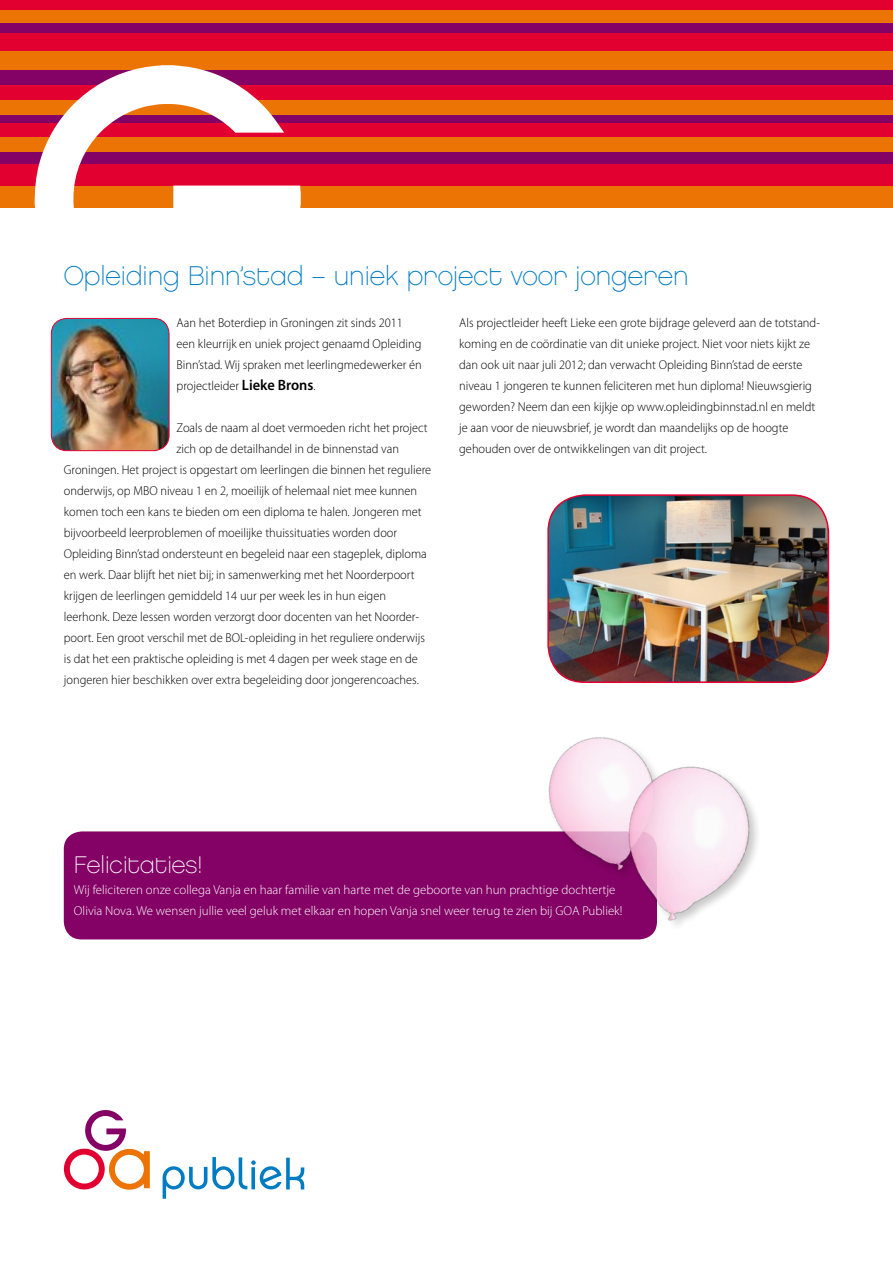
<style>
.page{position:relative;width:893px;height:1263px;background:#fff}
.page>*{position:absolute;margin:0;border:0;box-sizing:border-box;transform-origin:0 0}
.t1{font:27px "Chalet Paris Nineteen Eighty";color:#007cc2}
.t2{font:24px "Chalet Paris Nineteen Eighty";color:#fff}
.t3{font:300 12.9px/21px "Myriad Pro";color:#000;scale:.96 1}
.t4{font:300 12.9px/21px "Myriad Pro";color:#fff}
.s1{font-weight:600;font-size:15px}
</style>
<div class="page">
<div style="left:0;top:152px;width:893px;height:14px;background:#840265"></div>
<div style="left:0;top:164px;width:893px;height:22px;background:#e20031"></div>
<div style="left:0;top:186px;width:893px;height:21px;background:#ec7405"></div>
<div style="left:0;top:114px;width:893px;height:10px;background:#840265"></div>
<div style="left:0;top:123px;width:893px;height:14px;background:#e20031"></div>
<div style="left:0;top:137px;width:893px;height:15px;background:#ec7405"></div>
<div style="left:0;top:69px;width:893px;height:17px;background:#840265"></div>
<div style="left:0;top:85px;width:893px;height:15px;background:#e20031"></div>
<div style="left:0;top:100px;width:893px;height:14px;background:#ec7405"></div>
<div style="left:0;top:23px;width:893px;height:11px;background:#840265"></div>
<div style="left:0;top:33px;width:893px;height:18px;background:#e20031"></div>
<div style="left:0;top:51px;width:893px;height:18px;background:#ec7405"></div>
<div style="left:0;top:0;width:893px;height:11px;background:#e20031"></div>
<div style="left:0;top:11px;width:893px;height:12px;background:#ec7405"></div>
<svg style="left:35px;top:65px;width:266px;height:266px;fill:#fff"></svg>
<svg style="left:64px;top:1110px;width:86px;height:80px"></svg>
<svg style="left:163px;top:1157px;width:141px;height:42px"></svg>
<div style="left:64px;top:831px;width:593px;height:108px;background:#840265;border-radius:18px"></div>
<img style="left:529px;top:737px;width:79px;height:129px">
<img style="left:51px;top:318px;width:118px;height:133px">
<div style="left:51px;top:318px;width:118px;height:133px;border:1px solid #e20031;border-radius:16px"></div>
<img style="left:550px;top:495px;width:278px;height:187px">
<div style="left:547px;top:494px;width:282px;height:189px;border:2px solid #e20031;border-radius:37px"></div>
<img style="left:608px;top:738px;width:150px;height:202px">
<h1 class="t1" style="left:64px;top:260px;width:626px">Opleiding Binn’stad – uniek project voor jongeren</h1>
<p class="t3" style="left:459px;top:312px;width:377px">Als projectleider heeft Lieke een grote bijdrage geleverd aan de totstand&shy;koming en de coördinatie van dit unieke project. Niet voor niets kijkt ze dan ook uit naar juli 2012; dan verwacht Opleiding Binn’stad de eerste niveau 1 jongeren te kunnen feliciteren met hun diploma! Nieuwsgierig geworden? Neem dan een kijkje op www.opleidingbinnstad.nl en meldt je aan voor de nieuwsbrief, je wordt dan maandelijks op de hoogte gehouden over de ontwikkelingen van dit project.</p>
<p class="t3" style="left:177px;top:312px;width:257px">Aan het Boterdiep in Groningen zit sinds 2011 een kleurrijk en uniek project genaamd Opleiding Binn’stad. Wij spraken met leerlingmedewerker én projectleider <span class="s1">Lieke Brons</span>.</p>
<p class="t3" style="left:177px;top:417px;width:263px">Zoals de naam al doet vermoeden richt het project</p>
<p class="t3" style="left:177px;top:438px;width:233px">zich op de detailhandel in de binnenstad van</p>
<p class="t3" style="left:64px;top:459px;width:384px">Groningen. Het project is opgestart om leerlingen die binnen het reguliere</p>
<p class="t3" style="left:64px;top:480px;width:370px">onderwijs, op MBO niveau 1 en 2, moeilijk of helemaal niet mee kunnen</p>
<p class="t3" style="left:64px;top:501px;width:374px">komen toch een kans te bieden om een diploma te halen. Jongeren met</p>
<p class="t3" style="left:64px;top:522px;width:349px">bijvoorbeeld leerproblemen of moeilijke thuissituaties worden door</p>
<p class="t3" style="left:64px;top:543px;width:380px">Opleiding Binn’stad ondersteunt en begeleid naar een stageplek, diploma</p>
<p class="t3" style="left:64px;top:564px;width:367px">en werk. Daar blijft het niet bij; in samenwerking met het Noorderpoort</p>
<p class="t3" style="left:64px;top:585px;width:337px">krijgen de leerlingen gemiddeld 14 uur per week les in hun eigen</p>
<p class="t3" style="left:64px;top:606px;width:372px">leerhonk. Deze lessen worden verzorgt door docenten van het Noorder-</p>
<p class="t3" style="left:64px;top:627px;width:378px">poort. Een groot verschil met de BOL-opleiding in het reguliere onderwijs</p>
<p class="t3" style="left:64px;top:648px;width:370px">is dat het een praktische opleiding is met 4 dagen per week stage en de</p>
<p class="t3" style="left:64px;top:669px;width:371px">jongeren hier beschikken over extra begeleiding door jongerencoaches.</p>
<h2 class="t2" style="left:74px;top:851px;width:130px">Felicitaties!</h2>
<p class="t4" style="left:74px;top:879px;width:550px">Wij feliciteren onze collega Vanja en haar familie van harte met de geboorte van hun prachtige dochtertje<br>Olivia Nova. We wensen jullie veel geluk met elkaar en hopen Vanja snel weer terug te zien bij GOA Publiek!</p>
</div>
